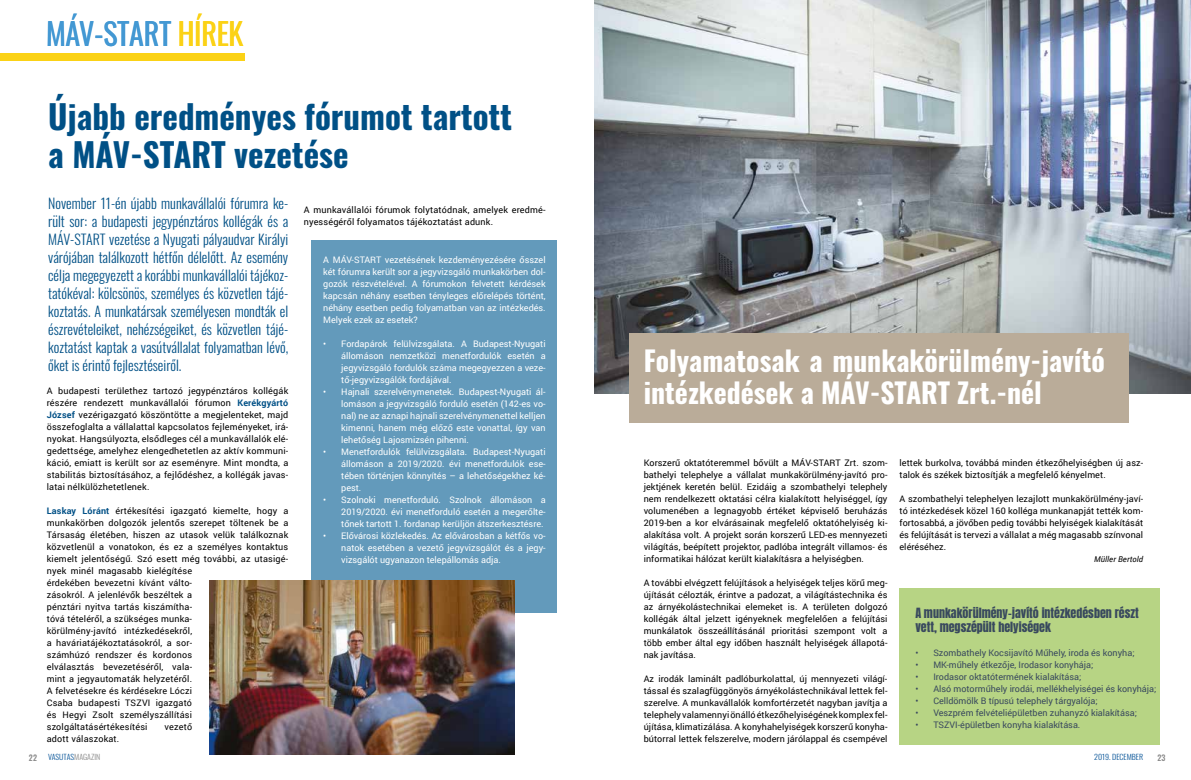
<style>
.page{position:relative;width:1191px;height:780px;background:#fff}
.page>*{position:absolute;margin:0;border:0;box-sizing:border-box;transform-origin:0 0}
.t1{font:700 33px/38px "Oswald";color:#005086}
.t2{font:30px "Oswald";letter-spacing:-.01em;color:#4398d3}
.t3{font:700 27.8px/31.9px "Oswald";color:#fff}
.t4{font:300 14px/18px "Oswald";color:#005086;text-align:justify}
.t5{font:12px/14px "Anton";color:#39495e}
.t6{font:9px/12px "Roboto";letter-spacing:.02em;color:#000;text-align:justify}
.t7{font:9px/12px "Roboto";color:#fff;text-align:justify}
.t8{font:9px "Roboto";color:#39495e}
.t9{font:italic 8px "Roboto";letter-spacing:.01em;color:#000}
.t10{font:500 8px "Oswald";color:#878787}
.t11{font:300 7.6px "Oswald";color:#005095;scale:1.05 1}
.s1{color:#fbd216}
.s2{font-weight:700;color:#005086}
.s3{color:#878787}
</style>
<div class="page">
<div style="left:0;top:53px;width:244px;height:8px;background:#fbd216"></div>
<img style="left:594px;top:0;width:597px;height:393px">
<div style="left:629px;top:333px;width:500px;height:89px;background:#baac99"></div>
<div style="left:899px;top:588px;width:260px;height:156px;background:#b7d484"></div>
<div style="left:311px;top:240px;width:245px;height:372px;background:#639abb"></div>
<img style="left:209px;top:580px;width:305px;height:175px">
<h2 class="t2" style="left:46px;top:7px;width:199px">MÁV-START <span class="s1">HÍREK</span></h2>
<h1 class="t1" style="left:48px;top:99px;width:465px">Újabb eredményes fórumot tartott a MÁV-START vezetése</h1>
<p class="t4" style="left:48px;top:192px;width:242px">November 11-én újabb munkavállalói fórumra ke&shy;rült sor: a budapesti jegypénztáros kollégák és a MÁV-START vezetése a Nyugati pályaudvar Királyi várójában találkozott hétfőn délelőtt. Az esemény célja megegyezett a korábbi munkavállalói tájékoz&shy;tatókéval: kölcsönös, személyes és közvetlen tájé&shy;koztatás. A munkatársak személyesen mondták el észrevételeiket, nehézségeiket, és közvetlen tájé&shy;koztatást kaptak a vasútvállalat folyamatban lévő, őket is érintő fejlesztéseiről.</p>
<p class="t6" style="left:47px;top:384px;width:243px">A budapesti területhez tartozó jegypénztáros kollégák részére rendezett munkavállalói fórumon <span class="s2">Kerékgyártó József</span> vezérigazgató köszöntötte a megjelenteket, majd összefoglalta a vállalattal kapcsolatos fejleményeket, irá&shy;nyokat. Hangsúlyozta, elsődleges cél a munkavállalók elé&shy;gedettsége, amelyhez elengedhetetlen az aktív kommuni&shy;káció, emiatt is került sor az eseményre. Mint mondta, a stabilitás biztosításához, a fejlődéshez, a kollégák javas&shy;latai nélkülözhetetlenek.</p>
<p class="t6" style="left:47px;top:504px;width:243px;text-align:left"><span class="s2">Laskay Lóránt</span> értékesítési igazgató kiemelte, hogy a munkakörben dolgozók jelentős szerepet töltenek be a Társaság életében, hiszen az utasok velük találkoznak közvetlenül a vonatokon, és ez a személyes kontaktus kiemelt jelentőségű. Szó esett még további, az utasigé&shy;nyek minél magasabb kielégítése<br>érdekében bevezetni kívánt válto-<br>zásokról. A jelenlévők beszéltek a<br>pénztári nyitva tartás kiszámítha-<br>tóvá tételéről, a szükséges munka-<br>körülmény-javító intézkedésekről,<br>a haváriatájékoztatásokról, a sor-<br>számhúzó rendszer és kordonos<br>elválasztás bevezetéséről, vala-<br>mint a jegyautomaták helyzetéről.<br>A felvetésekre és kérdésekre Lóczi<br>Csaba budapesti TSZVI igazgató<br>és Hegyi Zsolt személyszállítási szolgáltatásértékesítési</p>
<p class="t6" style="left:304px;top:204px;width:243px">A munkavállalói fórumok folytatódnak, amelyek eredmé&shy;nyességéről folyamatos tájékoztatást adunk.</p>
<p class="t7" style="left:323px;top:253px;width:224px">A MÁV-START vezetésének kezdeményezésére ősszel két fórumra került sor a jegyvizsgáló munkakörben dol&shy;gozók részvételével. A fórumokon felvetett kérdések kapcsán néhány esetben tényleges előrelépés történt, néhány esetben pedig folyamatban van az intézkedés.<br>Melyek ezek az esetek?</p>
<p class="t7" style="left:341px;top:337px;width:206px;text-indent:-18px">• Fordapárok felülvizsgálata. A Budapest-Nyugati állomáson nemzetközi menetfordulók esetén a jegyvizsgáló fordulók száma megegyezzen a veze&shy;tő-jegyvizsgálók fordájával.</p>
<p class="t7" style="left:341px;top:385px;width:206px;text-indent:-18px">• Hajnali szerelvénymenetek. Budapest-Nyugati ál&shy;lomáson a jegyvizsgáló forduló esetén (142-es vo&shy;nal) ne az aznapi hajnali szerelvénymenettel kelljen kimenni, hanem még előző este vonattal, így van lehetőség Lajosmizsén pihenni.</p>
<p class="t7" style="left:341px;top:445px;width:206px;text-indent:-18px">• Menetfordulók felülvizsgálata. Budapest-Nyugati állomáson a 2019/2020. évi menetfordulók ese&shy;tében történjen könnyítés – a lehetőségekhez ké&shy;pest.</p>
<p class="t7" style="left:341px;top:493px;width:206px;text-indent:-18px">• Szolnoki menetforduló. Szolnok állomáson a 2019/2020. évi menetforduló esetén a megerőlte&shy;tőnek tartott 1. fordanap kerüljön átszerkesztésre.</p>
<p class="t7" style="left:341px;top:529px;width:206px;text-indent:-18px">• Elővárosi közlekedés. Az elővárosban a kétfős vo&shy;natok esetében a vezető jegyvizsgálót és a jegy&shy;vizsgálót ugyanazon telepállomás adja.</p>
<p class="t6" style="left:164px;top:720px;width:29px">vezető</p>
<p class="t6" style="left:47px;top:732px;width:74px">adott válaszokat.</p>
<h3 class="t3" style="left:643px;top:346px;width:463px">Folyamatosak a munkakörülmény-javító intézkedések a MÁV-START Zrt.-nél</h3>
<p class="t6" style="left:643px;top:456px;width:245px">Korszerű oktatóteremmel bővült a MÁV-START Zrt. szom&shy;bathelyi telephelye a vállalat munkakörülmény-javító pro&shy;jektjének keretén belül. Ezidáig a szombathelyi telephely nem rendelkezett oktatási célra kialakított helyiséggel, így volumenében a legnagyobb értéket képviselő beruházás 2019-ben a kor elvárásainak megfelelő oktatóhelyiség ki&shy;alakítása volt. A projekt során korszerű LED-es mennyezeti világítás, beépített projektor, padlóba integrált villamos- és informatikai hálózat került kialakításra a helyiségben.</p>
<p class="t6" style="left:643px;top:576px;width:245px">A további elvégzett felújítások a helyiségek teljes körű meg&shy;újítását célozták, érintve a padozat, a világítástechnika és az árnyékolástechnikai elemeket is. A területen dolgozó kollégák által jelzett igényeknek megfelelően a felújítási munkálatok összeállításánál prioritási szempont volt a több ember által egy időben használt helyiségek állapotá&shy;nak javítása.</p>
<p class="t6" style="left:643px;top:672px;width:245px">Az irodák laminált padlóburkolattal, új mennyezeti világí&shy;tással és szalagfüggönyös árnyékolástechnikával lettek fel&shy;szerelve. A munkavállalók komfortérzetét nagyban javítja a telephely valamennyi önálló étkezőhelyiségének komplex fel&shy;újítása, klimatizálása. A konyhahelyiségek korszerű konyha&shy;bútorral lettek felszerelve, modern járólappal és csempével</p>
<p class="t6" style="left:899px;top:456px;width:245px">lettek burkolva, továbbá minden étkezőhelyiségben új asz&shy;talok és székek biztosítják a megfelelő kényelmet.</p>
<p class="t6" style="left:899px;top:492px;width:245px">A szombathelyi telephelyen lezajlott munkakörülmény-javí&shy;tó intézkedések közel 160 kolléga munkanapját tették kom&shy;fortosabbá, a jövőben pedig további helyiségek kialakítását és felújítását is tervezi a vállalat a még magasabb színvonal eléréséhez.</p>
<p class="t9" style="left:1094px;top:553px;width:50px">Müller Bertold</p>
<h3 class="t5" style="left:915px;top:606px;width:225px">A munkakörülmény-javító intézkedésben részt vett, megszépült helyiségek</h3>
<p class="t8" style="left:915px;top:646px;width:221px">• Szombathely Kocsijavító Műhely, iroda és konyha;</p>
<p class="t8" style="left:915px;top:658px;width:180px">• MK-műhely étkezője, Irodasor konyhája;</p>
<p class="t8" style="left:915px;top:670px;width:168px">• Irodasor oktatótermének kialakítása;</p>
<p class="t8" style="left:915px;top:682px;width:243px">• Alsó motorműhely irodái, mellékhelyiségei és konyhája;</p>
<p class="t8" style="left:915px;top:694px;width:184px">• Celldömölk B típusú telephely tárgyalója;</p>
<p class="t8" style="left:915px;top:706px;width:223px">• Veszprém felvételiépületben zuhanyzó kialakítása;</p>
<p class="t8" style="left:915px;top:718px;width:166px">• TSZVI-épületben konyha kialakítása.</p>
<p class="t10" style="left:29px;top:753px;width:10px">22</p>
<p class="t11" style="left:48px;top:750px;width:51px">VASUTAS<span class="s3">MAGAZIN</span></p>
<p class="t11" style="left:1094px;top:750px;width:48px">2019. DECEMBER</p>
<p class="t10" style="left:1157px;top:753px;width:10px">23</p>
</div>
